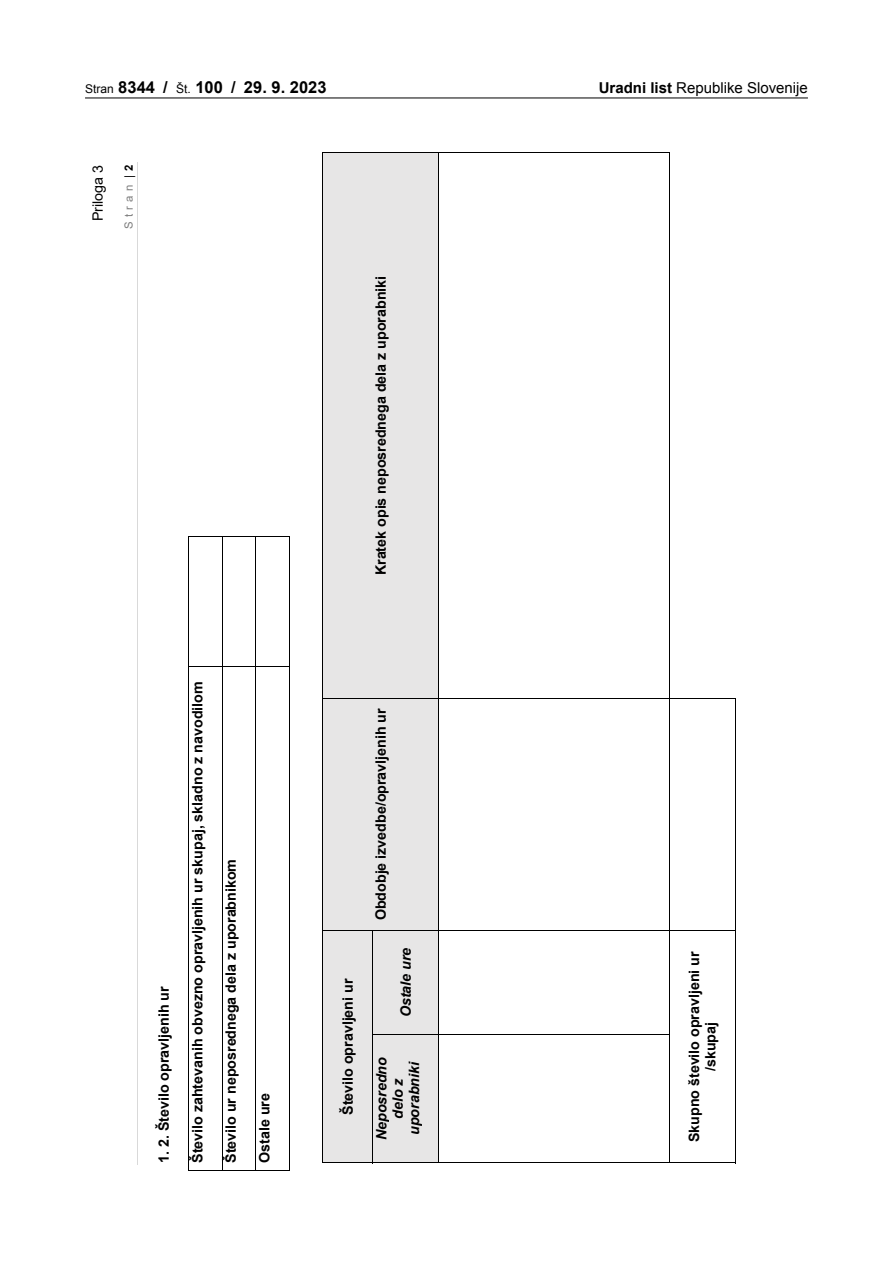
<style>
.page{position:relative;width:893px;height:1263px;background:#fff}
.page>*{position:absolute;margin:0;border:0;box-sizing:border-box;transform-origin:0 0}
.t1{font:700 16.5px "Arial";color:#000}
.t2{font:15px "Arial";color:#000}
.t3{font:700 14.25px/16.4px "Arial";color:#000;text-align:center}
.t4{font:italic 700 14.25px/16.4px "Arial";color:#000;text-align:center}
.t5{font:14.25px "Arial";color:#000}
.t6{font:11.4px "Arial";color:#7e7e7e}
.s1{font-weight:400;font-size:12px}
.s2{font-weight:700}
.s3{color:#000}
.s4{font-weight:700;color:#000}
</style>
<div class="page">
<hr style="left:85px;top:98px;width:723px;height:1px;background:#000">
<hr style="left:137px;top:163px;width:1px;height:1002px;background:#d9d9d9">
<hr style="left:188px;top:536px;width:1px;height:635px;background:#000">
<hr style="left:189px;top:1170px;width:33px;height:1px;background:#000">
<hr style="left:189px;top:666px;width:33px;height:1px;background:#000">
<hr style="left:189px;top:536px;width:33px;height:1px;background:#000">
<hr style="left:222px;top:536px;width:1px;height:635px;background:#000">
<hr style="left:223px;top:1170px;width:32px;height:1px;background:#000">
<hr style="left:223px;top:666px;width:32px;height:1px;background:#000">
<hr style="left:223px;top:536px;width:32px;height:1px;background:#000">
<hr style="left:255px;top:536px;width:1px;height:635px;background:#000">
<hr style="left:256px;top:1170px;width:34px;height:1px;background:#000">
<hr style="left:289px;top:667px;width:1px;height:504px;background:#000">
<hr style="left:256px;top:666px;width:34px;height:1px;background:#000">
<hr style="left:289px;top:537px;width:1px;height:129px;background:#000">
<hr style="left:256px;top:536px;width:34px;height:1px;background:#000">
<div style="left:323px;top:931px;width:49px;height:231px;background:#e7e6e6"></div>
<div style="left:323px;top:699px;width:115px;height:231px;background:#e7e6e6"></div>
<div style="left:323px;top:153px;width:115px;height:545px;background:#e7e6e6"></div>
<hr style="left:322px;top:152px;width:1px;height:1011px;background:#000">
<hr style="left:323px;top:1162px;width:49px;height:1px;background:#000">
<hr style="left:323px;top:930px;width:49px;height:1px;background:#000">
<hr style="left:323px;top:698px;width:49px;height:1px;background:#000">
<hr style="left:323px;top:152px;width:49px;height:1px;background:#000">
<div style="left:373px;top:1035px;width:65px;height:127px;background:#e7e6e6"></div>
<div style="left:373px;top:931px;width:65px;height:103px;background:#e7e6e6"></div>
<hr style="left:372px;top:930px;width:1px;height:233px;background:#000">
<hr style="left:373px;top:1162px;width:65px;height:1px;background:#000">
<hr style="left:373px;top:1034px;width:65px;height:1px;background:#000">
<hr style="left:373px;top:930px;width:65px;height:1px;background:#000">
<hr style="left:373px;top:698px;width:65px;height:1px;background:#000">
<hr style="left:373px;top:152px;width:65px;height:1px;background:#000">
<hr style="left:438px;top:152px;width:1px;height:1011px;background:#000">
<hr style="left:439px;top:1162px;width:230px;height:1px;background:#000">
<hr style="left:439px;top:1034px;width:230px;height:1px;background:#000">
<hr style="left:439px;top:930px;width:230px;height:1px;background:#000">
<hr style="left:439px;top:698px;width:230px;height:1px;background:#000">
<hr style="left:439px;top:152px;width:230px;height:1px;background:#000">
<hr style="left:669px;top:152px;width:1px;height:1011px;background:#000">
<hr style="left:669px;top:1162px;width:67px;height:1px;background:#000">
<hr style="left:735px;top:931px;width:1px;height:232px;background:#000">
<hr style="left:669px;top:930px;width:67px;height:1px;background:#000">
<hr style="left:735px;top:699px;width:1px;height:231px;background:#000">
<hr style="left:669px;top:698px;width:67px;height:1px;background:#000">
<p class="t1" style="left:85px;top:75px;width:243px"><span class="s1">Stran</span> 8344 / <span class="s1">Št.</span> 100 / 29. 9. 2023</p>
<p class="t2" style="left:599px;top:77px;width:211px"><span class="s2">Uradni list</span> Republike Slovenije</p>
<p class="t5" style="left:88px;top:221px;width:58px;rotate:-90deg">Priloga 3</p>
<p class="t6" style="left:121px;top:229px;width:66px;rotate:-90deg">Stran <span class="s3">|</span> <span class="s4">2</span></p>
<p class="t3" style="left:156px;top:1163px;width:178px;rotate:-90deg">1. 2. Število opravljenih ur</p>
<p class="t3" style="left:189px;top:1163px;width:483px;rotate:-90deg">Število zahtevanih obvezno opravljenih ur skupaj, skladno z navodilom</p>
<p class="t3" style="left:223px;top:1163px;width:306px;rotate:-90deg">Število ur neposrednega dela z uporabnikom</p>
<p class="t3" style="left:256px;top:1163px;width:71px;rotate:-90deg">Ostale ure</p>
<p class="t3" style="left:373px;top:575px;width:301px;rotate:-90deg">Kratek opis neposrednega dela z uporabniki</p>
<p class="t3" style="left:340px;top:1115px;width:138px;rotate:-90deg">Število opravljeni ur</p>
<p class="t3" style="left:373px;top:920px;width:214px;rotate:-90deg">Obdobje izvedbe/opravljenih ur</p>
<p class="t4" style="left:398px;top:1017px;width:71px;rotate:-90deg">Ostale ure</p>
<p class="t3" style="left:686px;top:1142px;width:192px;rotate:-90deg">Skupno število opravljeni ur /skupaj</p>
<p class="t4" style="left:374px;top:1140px;width:85px;rotate:-90deg">Neposredno delo z uporabniki</p>
</div>
